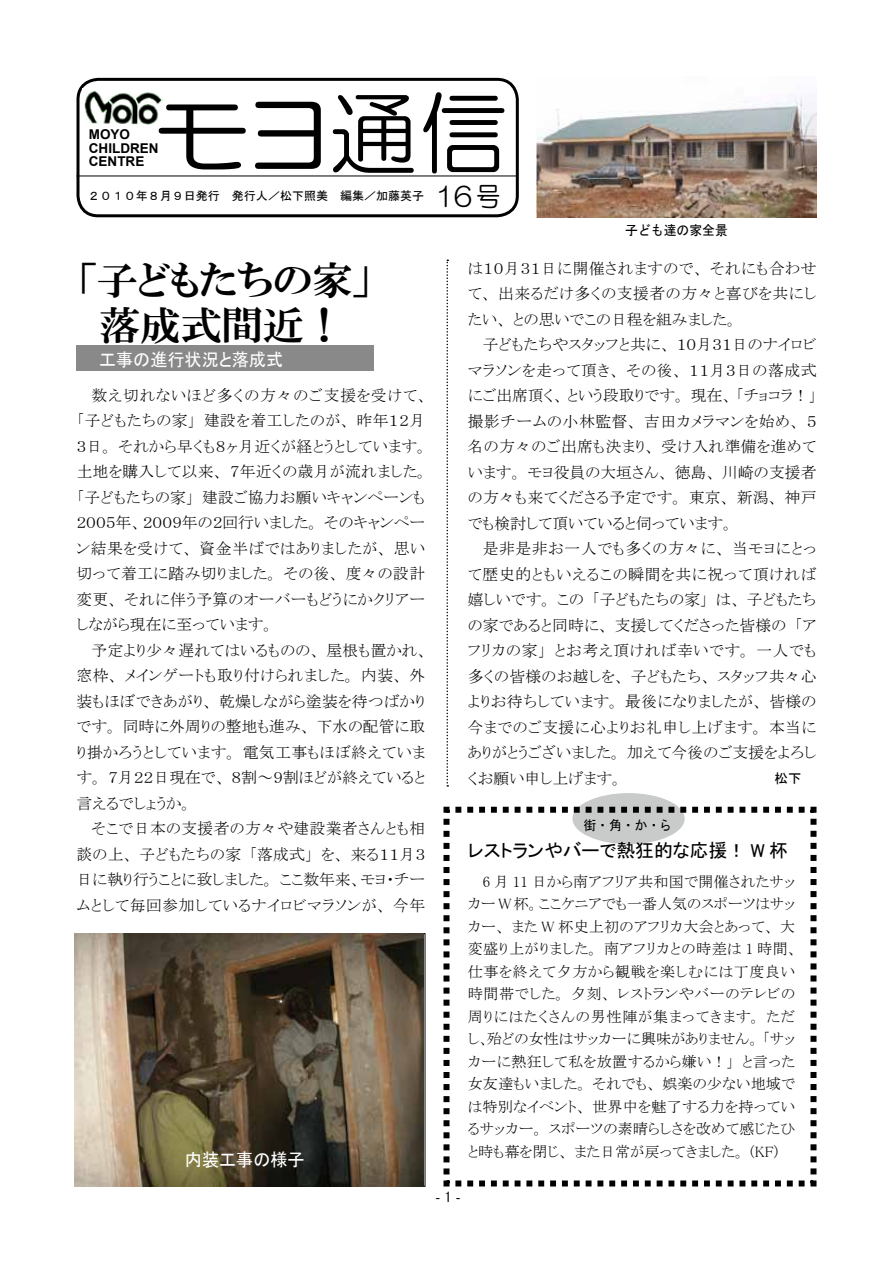
<style>
.page{position:relative;width:893px;height:1263px;background:#fff}
.page>*{position:absolute;margin:0;border:0;box-sizing:border-box;transform-origin:0 0}
.t1{font:90px "HG Maru Gothic MPRO";color:#000}
.t2{font:39px "HGP Mincho E";color:#000;scale:1.05 1}
.t3{font:27px "HG Maru Gothic MPRO";color:#000;scale:.9 1}
.t4{font:18.75px "MS P Gothic";color:#000}
.t5{font:18px "MS P Gothic";color:#fff;scale:.95 1}
.t6{font:18px "MS Gothic";color:#fff;scale:.95 1}
.t7{font:15.75px "MS P Mincho";letter-spacing:.02em;color:#000}
.t8{font:15.75px "MS P Mincho";color:#000}
.t9{font:15.75px "MS P Mincho";letter-spacing:.04em;color:#000}
.t10{font:15.75px "MS P Mincho";letter-spacing:.045em;color:#000}
.t11{font:15.75px "MS P Mincho";letter-spacing:.055em;color:#000}
.t12{font:15px/22.5px "MS P Mincho";letter-spacing:.02em;color:#000}
.t13{font:700 13.5px/13.5px "Arial";color:#000}
.t14{font:13.5px "MS Gothic";color:#000;scale:.95 1}
.t15{font:13.5px "MS P Gothic";color:#000;scale:.95 1}
.t16{font:13.5px "MS Gothic";color:#000}
.t17{font:12px "MS Gothic";color:#000}
.s1{font-size:84px}
</style>
<div class="page">
<div style="left:572px;top:793px;width:113px;height:51px;background:#c9caca;border-radius:50%"></div>
<div style="left:76px;top:78px;width:443px;height:139px;border:3px solid #000;border-radius:20px"></div>
<hr style="left:76px;top:176px;width:441px;height:1px;background:#000">
<img style="left:82px;top:88px;width:81px;height:37px">
<svg style="left:446px;top:260px;width:2px;height:527px"></svg>
<svg style="left:443px;top:804px;width:374px;height:383px"></svg>
<div style="left:76px;top:345px;width:298px;height:26px;background:#898989"></div>
<img style="left:537px;top:97px;width:279px;height:120px">
<img style="left:75px;top:933px;width:348px;height:253px">
<p class="t1" style="left:152px;top:88px;width:358px"><span class="s1">モ</span>ヨ通信</p>
<p class="t13" style="left:89px;top:128px;width:71px">MOYO<br>CHILDREN<br>CENTRE</p>
<p class="t17" style="left:88px;top:190px;width:337px">２０１０年８月９日発行　発行人／松下照美　編集／加藤英子</p>
<p class="t3" style="left:436px;top:183px;width:73px">16号</p>
<p class="t14" style="left:625px;top:223px;width:109px">子ども達の家全景</p>
<p class="t2" style="left:76px;top:260px;width:284px">「子どもたちの家」</p>
<p class="t7" style="left:468px;top:260px;width:350px">は１０月３１日に開催されますので、それにも合わせ</p>
<p class="t7" style="left:468px;top:286px;width:350px">て、出来るだけ多くの支援者の方々と喜びを共にし</p>
<p class="t8" style="left:468px;top:311px;width:271px">たい、との思いでこの日程を組みました。</p>
<p class="t7" style="left:483px;top:337px;width:335px">子どもたちやスタッフと共に、１０月３１日のナイロビ</p>
<p class="t7" style="left:468px;top:362px;width:350px">マラソンを走って頂き、その後、１１月３日の落成式</p>
<p class="t8" style="left:468px;top:388px;width:350px">にご出席頂く、という段取りです。現在、「チョコラ！」</p>
<p class="t9" style="left:468px;top:413px;width:350px">撮影チームの小林監督、吉田カメラマンを始め、５</p>
<p class="t7" style="left:468px;top:439px;width:350px">名の方々のご出席も決まり、受け入れ準備を進めて</p>
<p class="t7" style="left:468px;top:464px;width:350px">います。モヨ役員の大垣さん、徳島、川崎の支援者</p>
<p class="t7" style="left:468px;top:490px;width:350px">の方々も来てくださる予定です。東京、新潟、神戸</p>
<p class="t8" style="left:468px;top:515px;width:267px">でも検討して頂いていると伺っています。</p>
<p class="t9" style="left:483px;top:541px;width:335px">是非是非お一人でも多くの方々に、当モヨにとっ</p>
<p class="t10" style="left:468px;top:566px;width:350px">て歴史的ともいえるこの瞬間を共に祝って頂ければ</p>
<p class="t8" style="left:468px;top:592px;width:350px">嬉しいです。この「子どもたちの家」は、子どもたち</p>
<p class="t7" style="left:468px;top:617px;width:350px">の家であると同時に、支援してくださった皆様の「ア</p>
<p class="t7" style="left:468px;top:643px;width:350px">フリカの家」とお考え頂ければ幸いです。一人でも</p>
<p class="t7" style="left:468px;top:668px;width:350px">多くの皆様のお越しを、子どもたち、スタッフ共々心</p>
<p class="t7" style="left:468px;top:694px;width:350px">よりお待ちしています。最後になりましたが、皆様の</p>
<p class="t7" style="left:468px;top:719px;width:350px">今までのご支援に心よりお礼申し上げます。本当に</p>
<p class="t7" style="left:468px;top:745px;width:350px">ありがとうございました。加えて今後のご支援をよろし</p>
<p class="t2" style="left:99px;top:305px;width:235px">落成式間近！</p>
<p class="t5" style="left:99px;top:351px;width:195px">工事の進行状況と落成式</p>
<p class="t11" style="left:92px;top:387px;width:338px">数え切れないほど多くの方々のご支援を受けて、</p>
<p class="t7" style="left:77px;top:412px;width:350px">「子どもたちの家」建設を着工したのが、昨年１２月</p>
<p class="t7" style="left:77px;top:438px;width:353px">３日。それから早くも８ヶ月近くが経とうとしています。</p>
<p class="t7" style="left:77px;top:463px;width:353px">土地を購入して以来、７年近くの歳月が流れました。</p>
<p class="t7" style="left:77px;top:489px;width:350px">「子どもたちの家」建設ご協力お願いキャンペーンも</p>
<p class="t8" style="left:77px;top:514px;width:350px">２００５年、２００９年の２回行いました。そのキャンペー</p>
<p class="t9" style="left:77px;top:540px;width:350px">ン結果を受けて、資金半ばではありましたが、思い</p>
<p class="t7" style="left:77px;top:565px;width:350px">切って着工に踏み切りました。その後、度々の設計</p>
<p class="t7" style="left:77px;top:591px;width:350px">変更、それに伴う予算のオーバーもどうにかクリアー</p>
<p class="t8" style="left:77px;top:616px;width:199px">しながら現在に至っています。</p>
<p class="t7" style="left:92px;top:642px;width:338px">予定より少々遅れてはいるものの、屋根も置かれ、</p>
<p class="t7" style="left:77px;top:667px;width:350px">窓枠、メインゲートも取り付けられました。内装、外</p>
<p class="t7" style="left:77px;top:693px;width:350px">装もほぼできあがり、乾燥しながら塗装を待つばかり</p>
<p class="t8" style="left:77px;top:718px;width:350px">です。同時に外周りの整地も進み、下水の配管に取</p>
<p class="t7" style="left:77px;top:744px;width:350px">り掛かろうとしています。電気工事もほぼ終えていま</p>
<p class="t7" style="left:77px;top:769px;width:350px">す。７月２２日現在で、８割～９割ほどが終えていると</p>
<p class="t8" style="left:77px;top:795px;width:117px">言えるでしょうか。</p>
<p class="t7" style="left:92px;top:820px;width:335px">そこで日本の支援者の方々や建設業者さんとも相</p>
<p class="t7" style="left:77px;top:846px;width:350px">談の上、子どもたちの家「落成式」を、来る１１月３</p>
<p class="t8" style="left:77px;top:871px;width:350px">日に執り行うことに致しました。ここ数年来、モヨ・チー</p>
<p class="t7" style="left:77px;top:897px;width:350px">ムとして毎回参加しているナイロビマラソンが、今年</p>
<p class="t15" style="left:583px;top:819px;width:93px">街・角・か・ら</p>
<p class="t4" style="left:468px;top:841px;width:322px">レストランやバーで熱狂的な応援！ W 杯</p>
<p class="t12" style="left:468px;top:870px;width:331px;text-indent:15px">6 月 11 日から南アフリア共和国で開催されたサッカー W 杯。ここケニアでも一番人気のスポーツはサッカー、また W 杯史上初のアフリカ大会とあって、大変盛り上がりました。南アフリカとの時差は 1 時間、仕事を終えて夕方から観戦を楽しむには丁度良い時間帯でした。夕刻、レストランやバーのテレビの周りにはたくさんの男性陣が集まってきます。ただし、殆どの女性はサッカーに興味がありません。「サッカーに熱狂して私を放置するから嫌い！」と言った女友達もいました。それでも、娯楽の少ない地域では特別なイベント、世界中を魅了する力を持っているサッカー。スポーツの素晴らしさを改めて感じたひと時も幕を閉じ、また日常が戻ってきました。 (KF)</p>
<p class="t6" style="left:185px;top:1150px;width:128px">内装工事の様子</p>
<p class="t16" style="left:431px;top:1190px;width:35px">‐1‐</p>
</div>
